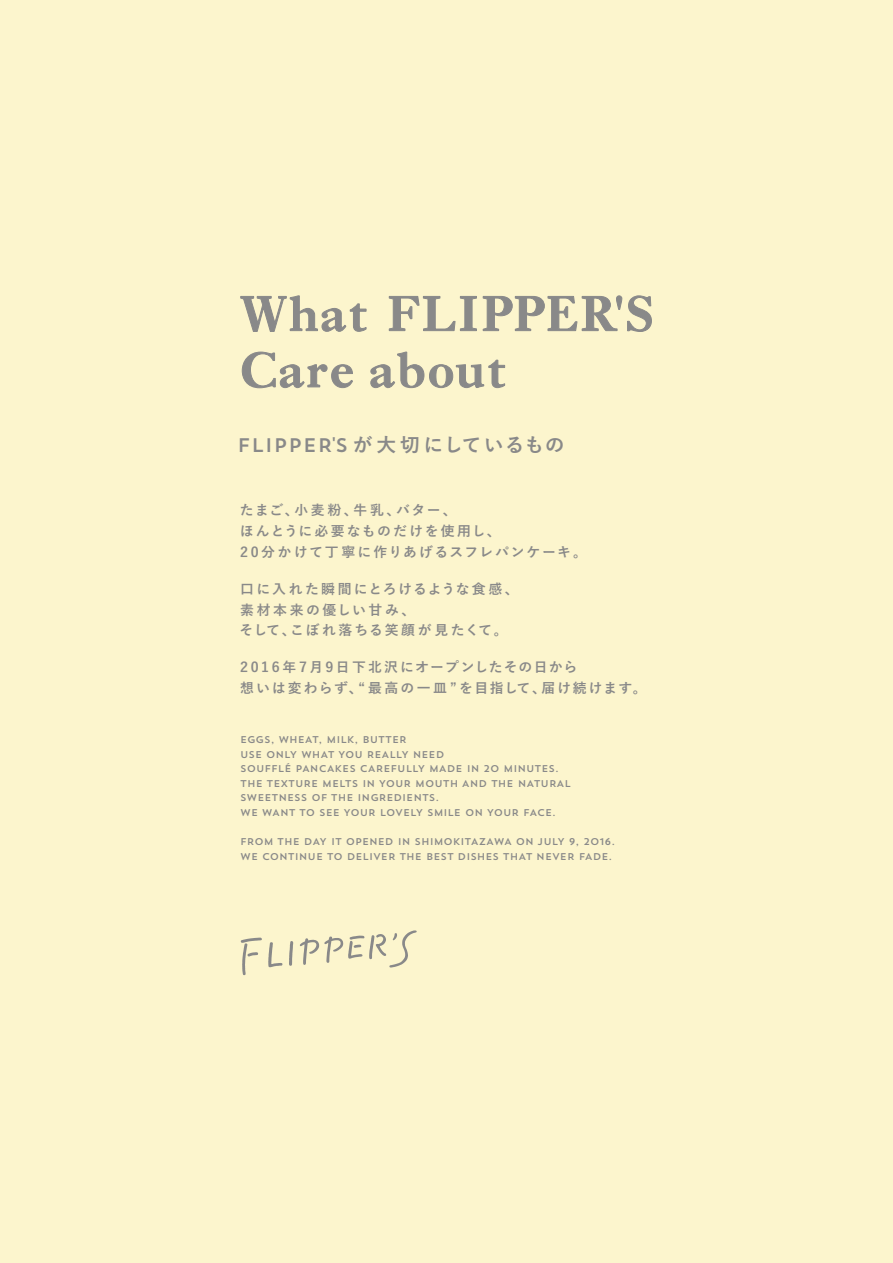
<style>
.page{position:relative;width:893px;height:1263px;background:#fcf5cd}
.page>*{position:absolute;margin:0;border:0;box-sizing:border-box;transform-origin:0 0}
.t1{font:600 51.45px/56.2px "Ehrhardt MT Std";letter-spacing:.03em;color:#898989}
.t2{font:700 19.5px "Yu Go";letter-spacing:.06em;color:#898989}
.t3{font:700 13.65px/20.9px "Yu Go";letter-spacing:.135em;color:#898989}
.t4{font:700 13.65px/20.9px "Yu Go";letter-spacing:.165em;color:#898989}
.t5{font:9.75px/14.5px "Trend Sans One";letter-spacing:-.01em;color:#898989}
.s1{font-family:"Trend Sans One";font-weight:400}
</style>
<div class="page">
<svg style="left:240px;top:295px;width:126px;height:37px"></svg>
<svg style="left:389px;top:296px;width:88px;height:35px"></svg>
<svg style="left:483px;top:296px;width:169px;height:36px"></svg>
<svg style="left:242px;top:352px;width:111px;height:36px"></svg>
<svg style="left:370px;top:352px;width:135px;height:36px"></svg>
<svg style="left:241px;top:937px;width:21px;height:38px"></svg>
<svg style="left:268px;top:942px;width:14px;height:25px"></svg>
<svg style="left:289px;top:941px;width:4px;height:25px"></svg>
<svg style="left:300px;top:930px;width:117px;height:37px"></svg>
<h1 class="t1" style="left:239px;top:285px;width:416px">What FLIPPER'S<br>Care about</h1>
<h2 class="t2" style="left:237px;top:434px;width:329px"><span class="s1">FLIPPER'S</span> が大切にしているもの</h2>
<h3 class="t3" style="left:240px;top:500px;width:349px">たまご、小麦粉、牛乳、バター、<br>ほんとうに必要なものだけを使用し、<br>20分かけて丁寧に作りあげるスフレパンケーキ。</h3>
<h3 class="t4" style="left:240px;top:579px;width:281px">口に入れた瞬間にとろけるような食感、素材本来の優しい甘み、<br>そして、こぼれ落ちる笑顔が見たくて。</h3>
<h3 class="t3" style="left:240px;top:657px;width:408px">2016年7月9日下北沢にオープンしたその日から<br>想いは変わらず、“最高の一皿”を目指して、届け続けます。</h3>
<p class="t5" style="left:240px;top:732px;width:332px">EGGS, WHEAT, MILK, BUTTER<br>USE ONLY WHAT YOU REALLY NEED<br>SOUFFLÉ PANCAKES CAREFULLY MADE IN 20 MINUTES.<br>THE TEXTURE MELTS IN YOUR MOUTH AND THE NATURAL SWEETNESS OF THE INGREDIENTS.<br>WE WANT TO SEE YOUR LOVELY SMILE ON YOUR FACE.</p>
<p class="t5" style="left:240px;top:834px;width:377px">FROM THE DAY IT OPENED IN SHIMOKITAZAWA ON JULY 9, 2016.<br>WE CONTINUE TO DELIVER THE BEST DISHES THAT NEVER FADE.</p>
</div>
